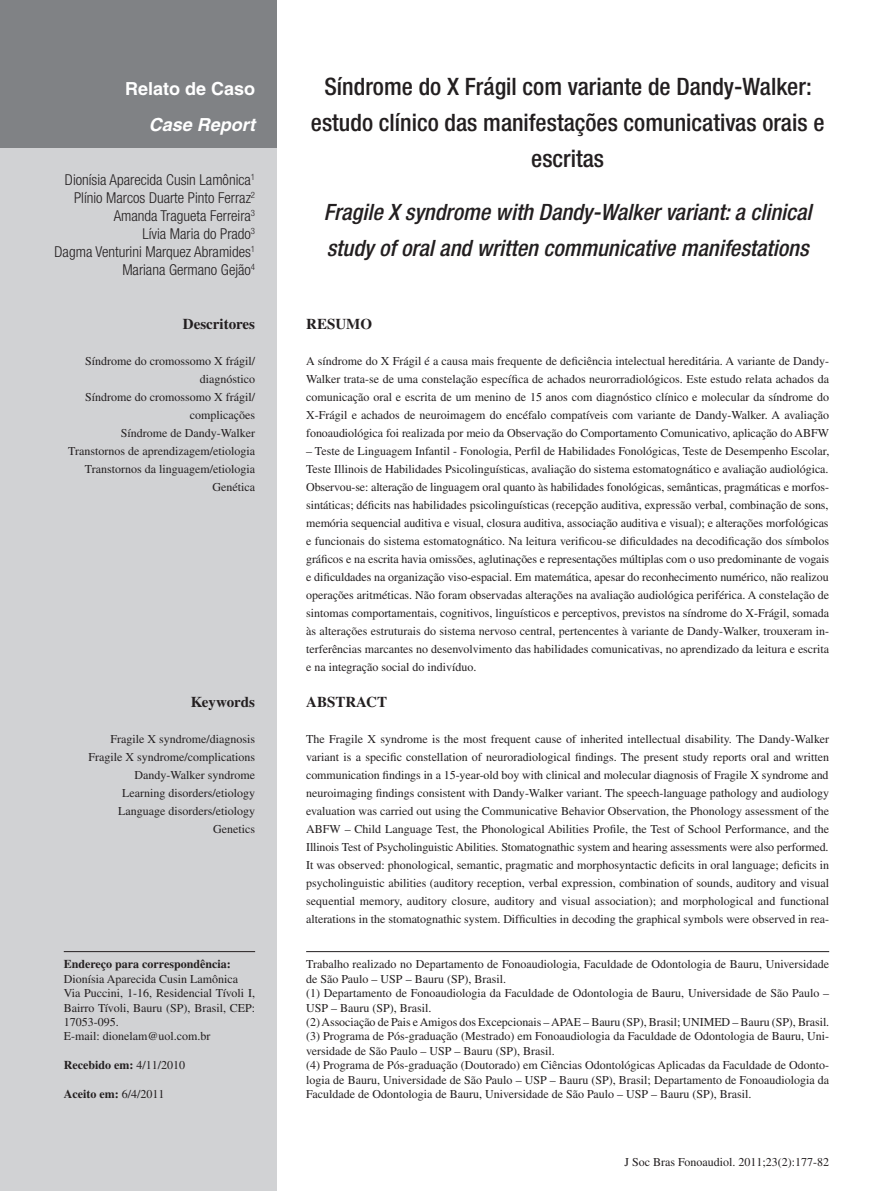
<style>
.page{position:relative;width:893px;height:1191px;background:#fff}
.page>*{position:absolute;margin:0;border:0;box-sizing:border-box;transform-origin:0 0}
.Título{font:500 condensed 24px/36px "Helvetica Neue";color:#231f20;text-align:center}
.Título-secundário{font:italic 500 condensed 22.5px/36px "Helvetica Neue";color:#231f20}
.t1{font:700 18px "Helvetica";color:#fff}
.t2{font:italic 700 18px "Helvetica";color:#fff}
.Autores{font:300 condensed 15px "Helvetica Neue";color:#231f20}
.Sessão{font:700 15px "Times";color:#231f20}
.Resumo{font:12px/18px "Times";letter-spacing:-.005em;color:#231f20;text-align:justify}
.Rodapé_sem_linha{font:12px/14.4px "Times";color:#231f20;text-align:justify}
.Keywords{font:12px/18px "Times";color:#231f20;text-align:right}
.Rodapé{font:12px/14.4px "Times";color:#231f20}
.Rodapé_sem_linha-2{font:700 12px "Times";color:#231f20}
.Cabeça{font:12px "Times";color:#231f20}
.Rodapé-2{font:700 12px "Times";color:#231f20}
.s1{font-weight:400}
</style>
<div class="page">
<div style="left:0;top:0;width:276px;height:1191px;background:#d1d2d4"></div>
<div style="left:0;top:0;width:276px;height:148px;background:#808285"></div>
<hr style="left:64px;top:951px;width:191px;height:1px;background:#231f20">
<hr style="left:306px;top:951px;width:523px;height:1px;background:#231f20">
<p class="t1" style="left:125px;top:77px;width:132px">Relato de Caso</p>
<p class="t2" style="left:149px;top:113px;width:108px">Case Report</p>
<p class="Autores" style="left:65px;top:171px;width:192px">Dionísia Aparecida Cusin Lamônica<sup>1</sup></p>
<p class="Autores" style="left:74px;top:189px;width:182px">Plínio Marcos Duarte Pinto Ferraz<sup>2</sup></p>
<p class="Autores" style="left:114px;top:207px;width:143px">Amanda Tragueta Ferreira<sup>3</sup></p>
<p class="Autores" style="left:142px;top:225px;width:114px">Lívia Maria do Prado<sup>3</sup></p>
<p class="Autores" style="left:55px;top:243px;width:202px">Dagma Venturini Marquez Abramides<sup>1</sup></p>
<p class="Autores" style="left:122px;top:261px;width:134px">Mariana Germano Gejão<sup>4</sup></p>
<p class="Sessão" style="left:183px;top:315px;width:74px">Descritores</p>
<p class="Keywords" style="left:85px;top:351px;width:171px">Síndrome do cromossomo X frágil/ diagnóstico</p>
<p class="Keywords" style="left:85px;top:387px;width:171px">Síndrome do cromossomo X frágil/ complicações</p>
<p class="Keywords" style="left:121px;top:423px;width:136px">Síndrome de Dandy-Walker</p>
<p class="Keywords" style="left:68px;top:441px;width:188px">Transtornos de aprendizagem/etiologia</p>
<p class="Keywords" style="left:85px;top:459px;width:172px">Transtornos da linguagem/etiologia</p>
<p class="Keywords" style="left:212px;top:477px;width:44px">Genética</p>
<p class="Sessão" style="left:191px;top:693px;width:66px">Keywords</p>
<p class="Keywords" style="left:110px;top:729px;width:146px">Fragile X syndrome/diagnosis</p>
<p class="Keywords" style="left:88px;top:747px;width:168px">Fragile X syndrome/complications</p>
<p class="Keywords" style="left:135px;top:765px;width:122px">Dandy-Walker syndrome</p>
<p class="Keywords" style="left:122px;top:783px;width:134px">Learning disorders/etiology</p>
<p class="Keywords" style="left:118px;top:801px;width:138px">Language disorders/etiology</p>
<p class="Keywords" style="left:213px;top:819px;width:43px">Genetics</p>
<p class="Rodapé-2" style="left:64px;top:957px;width:168px">Endereço para correspondência:</p>
<p class="Rodapé_sem_linha" style="left:64px;top:971px;width:176px">Dionísia Aparecida Cusin Lamônica</p>
<p class="Rodapé_sem_linha" style="left:64px;top:985px;width:193px">Via Puccini, 1-16, Residencial Tívoli I, Bairro Tívoli, Bauru (SP), Brasil, CEP:<br>17053-095.</p>
<p class="Rodapé_sem_linha" style="left:64px;top:1029px;width:148px">E-mail: dionelam@uol.com.br</p>
<p class="Rodapé_sem_linha-2" style="left:64px;top:1057px;width:123px">Recebido em: <span class="s1">4/11/2010</span></p>
<p class="Rodapé_sem_linha-2" style="left:64px;top:1086px;width:102px">Aceito em: <span class="s1">6/4/2011</span></p>
<p class="Título" style="left:311px;top:69px;width:515px">Síndrome do X Frágil com variante de Dandy-Walker: estudo clínico das manifestações comunicativas orais e escritas</p>
<p class="Título-secundário" style="left:324px;top:194px;width:489px">Fragile X syndrome with Dandy-Walker variant: a clinical study of oral and written communicative manifestations</p>
<p class="Sessão" style="left:306px;top:315px;width:67px">RESUMO</p>
<p class="Resumo" style="left:306px;top:351px;width:525px">A síndrome do X Frágil é a causa mais frequente de deficiência intelectual hereditária. A variante de Dandy-Walker trata-se de uma constelação específica de achados neurorradiológicos. Este estudo relata achados da comunicação oral e escrita de um menino de 15 anos com diagnóstico clínico e molecular da síndrome do X-Frágil e achados de neuroimagem do encéfalo compatíveis com variante de Dandy-Walker. A avaliação fonoaudiológica foi realizada por meio da Observação do Comportamento Comunicativo, aplicação do ABFW</p>
<p class="Resumo" style="left:306px;top:441px;width:525px">– Teste de Linguagem Infantil - Fonologia, Perfil de Habilidades Fonológicas, Teste de Desempenho Escolar, Teste Illinois de Habilidades Psicolinguísticas, avaliação do sistema estomatognático e avaliação audiológica.<br>Observou-se: alteração de linguagem oral quanto às habilidades fonológicas, semânticas, pragmáticas e morfos&shy;sintáticas; déficits nas habilidades psicolinguísticas (recepção auditiva, expressão verbal, combinação de sons, memória sequencial auditiva e visual, closura auditiva, associação auditiva e visual); e alterações morfológicas e funcionais do sistema estomatognático. Na leitura verificou-se dificuldades na decodificação dos símbolos gráficos e na escrita havia omissões, aglutinações e representações múltiplas com o uso predominante de vogais e dificuldades na organização viso-espacial. Em matemática, apesar do reconhecimento numérico, não realizou operações aritméticas. Não foram observadas alterações na avaliação audiológica periférica. A constelação de sintomas comportamentais, cognitivos, linguísticos e perceptivos, previstos na síndrome do X-Frágil, somada às alterações estruturais do sistema nervoso central, pertencentes à variante de Dandy-Walker, trouxeram in&shy;terferências marcantes no desenvolvimento das habilidades comunicativas, no aprendizado da leitura e escrita e na integração social do indivíduo.</p>
<p class="Sessão" style="left:306px;top:693px;width:82px">ABSTRACT</p>
<p class="Resumo" style="left:306px;top:729px;width:525px">The Fragile X syndrome is the most frequent cause of inherited intellectual disability. The Dandy-Walker variant is a specific constellation of neuroradiological findings. The present study reports oral and written communication findings in a 15-year-old boy with clinical and molecular diagnosis of Fragile X syndrome and neuroimaging findings consistent with Dandy-Walker variant. The speech-language pathology and audiology evaluation was carried out using the Communicative Behavior Observation, the Phonology assessment of the ABFW – Child Language Test, the Phonological Abilities Profile, the Test of School Performance, and the Illinois Test of Psycholinguistic Abilities. Stomatognathic system and hearing assessments were also performed.<br>It was observed: phonological, semantic, pragmatic and morphosyntactic deficits in oral language; deficits in psycholinguistic abilities (auditory reception, verbal expression, combination of sounds, auditory and visual sequential memory, auditory closure, auditory and visual association); and morphological and functional alterations in the stomatognathic system. Difficulties in decoding the graphical symbols were observed in rea-</p>
<p class="Rodapé" style="left:306px;top:957px;width:525px">Trabalho realizado no Departamento de Fonoaudiologia, Faculdade de Odontologia de Bauru, Universidade de São Paulo – USP – Bauru (SP), Brasil.</p>
<p class="Rodapé_sem_linha" style="left:306px;top:985px;width:524px">(1) Departamento de Fonoaudiologia da Faculdade de Odontologia de Bauru, Universidade de São Paulo –<br>USP – Bauru (SP), Brasil.</p>
<p class="Rodapé_sem_linha" style="left:306px;top:1014px;width:525px">(2) Associação de Pais e Amigos dos Excepcionais – APAE – Bauru (SP), Brasil; UNIMED – Bauru (SP), Brasil.</p>
<p class="Rodapé_sem_linha" style="left:306px;top:1029px;width:524px">(3) Programa de Pós-graduação (Mestrado) em Fonoaudiologia da Faculdade de Odontologia de Bauru, Uni&shy;versidade de São Paulo – USP – Bauru (SP), Brasil.</p>
<p class="Rodapé_sem_linha" style="left:306px;top:1057px;width:525px">(4) Programa de Pós-graduação (Doutorado) em Ciências Odontológicas Aplicadas da Faculdade de Odonto&shy;logia de Bauru, Universidade de São Paulo – USP – Bauru (SP), Brasil; Departamento de Fonoaudiologia da Faculdade de Odontologia de Bauru, Universidade de São Paulo – USP – Bauru (SP), Brasil.</p>
<p class="Cabeça" style="left:624px;top:1155px;width:206px">J Soc Bras Fonoaudiol. 2011;23(2):177-82</p>
</div>
